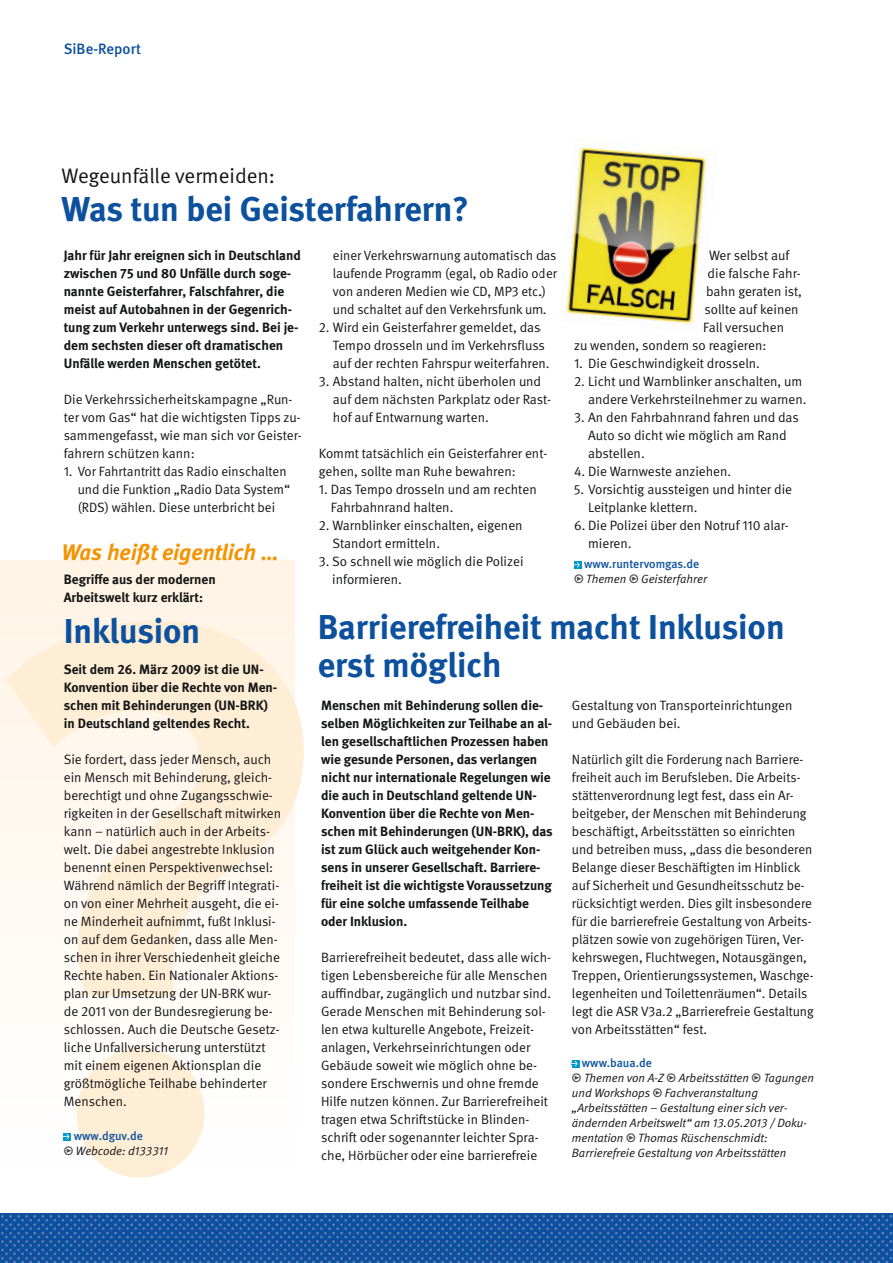
<style>
.page{position:relative;width:893px;height:1263px;background:#fff}
.page>*{position:absolute;margin:0;border:0;box-sizing:border-box;transform-origin:0 0}
.t1{font:700 34.5px/37.5px "DGUV Meta";color:#0d519e}
.t2{font:italic 700 22.5px "DGUV Meta";color:#f59403}
.t3{font:21px "DGUV Meta";color:#151616}
.t4{font:500 15px "DGUV Meta";color:#0d519e}
.t5{font:13.5px/18px "DGUV Meta";color:#151616}
.t6{font:700 13.5px/18px "DGUV Meta";color:#151616}
.t7{font:italic 12px/15px "DGUV Meta";color:#151616}
.t8{font:500 12px "DGUV Meta";color:#0d519e}
.s1{font-weight:500;font-style:normal;color:#4e4e4d}
</style>
<div class="page">
<img style="left:0;top:1214px;width:893px;height:49px">
<div style="left:0;top:560px;width:294px;height:603px;background:#fff4e5"></div>
<svg style="left:6px;top:621px;width:298px;height:556px"></svg>
<svg style="left:64px;top:1133px;width:7px;height:7px"></svg>
<svg style="left:572px;top:1060px;width:7px;height:7px"></svg>
<svg style="left:574px;top:561px;width:7px;height:7px"></svg>
<img style="left:566px;top:147px;width:141px;height:177px">
<p class="t4" style="left:64px;top:40px;width:79px">SiBe-Report</p>
<h3 class="t3" style="left:62px;top:164px;width:215px">Wegeunfälle vermeiden:</h3>
<h1 class="t1" style="left:62px;top:191px;width:409px">Was tun bei Geisterfahrern?</h1>
<p class="t6" style="left:64px;top:246px;width:239px">Jahr für Jahr ereignen sich in Deutschland zwischen 75 und 80 Unfälle durch soge&shy;nannte Geisterfahrer, Falschfahrer, die meist auf Autobahnen in der Gegenrich&shy;tung zum Verkehr unterwegs sind. Bei je&shy;dem sechsten dieser oft dramatischen Unfälle werden Menschen getötet.</p>
<p class="t5" style="left:64px;top:390px;width:239px">Die Verkehrssicherheitskampagne „Run&shy;ter vom Gas“ hat die wichtigsten Tipps zu&shy;sammengefasst, wie man sich vor Geister&shy;fahrern schützen kann:</p>
<p class="t5" style="left:78px;top:462px;width:214px;text-indent:-14px">1. Vor Fahrtantritt das Radio einschalten und die Funktion „Radio Data System“ (RDS) wählen. Diese unterbricht bei</p>
<p class="t5" style="left:709px;top:246px;width:82px">Wer selbst auf</p>
<p class="t5" style="left:708px;top:264px;width:95px">die falsche Fahr-</p>
<p class="t5" style="left:706px;top:282px;width:97px">bahn geraten ist,</p>
<p class="t5" style="left:705px;top:300px;width:96px">sollte auf keinen</p>
<p class="t5" style="left:703px;top:318px;width:82px">Fall versuchen</p>
<p class="t5" style="left:574px;top:336px;width:194px">zu wenden, sondern so reagieren:</p>
<p class="t5" style="left:574px;top:354px;width:187px">1. Die Geschwindigkeit drosseln.</p>
<p class="t5" style="left:588px;top:372px;width:220px;text-indent:-14px">2. Licht und Warnblinker anschalten, um andere Verkehrsteilnehmer zu warnen.</p>
<p class="t5" style="left:588px;top:408px;width:212px;text-indent:-14px">3. An den Fahrbahnrand fahren und das<br>Auto so dicht wie möglich am Rand abstellen.</p>
<p class="t5" style="left:574px;top:462px;width:159px">4. Die Warnweste anziehen.</p>
<p class="t5" style="left:588px;top:480px;width:205px;text-indent:-14px">5. Vorsichtig aussteigen und hinter die<br>Leitplanke klettern.</p>
<p class="t5" style="left:588px;top:516px;width:202px;text-indent:-14px">6. Die Polizei über den Notruf 110 alar&shy;mieren.</p>
<p class="t8" style="left:584px;top:557px;width:117px">www.runtervomgas.de</p>
<p class="t7" style="left:574px;top:572px;width:135px"><span class="s1">•</span> Themen <span class="s1">•</span> Geisterfahrer</p>
<p class="t5" style="left:333px;top:246px;width:226px">einer Verkehrswarnung automatisch das laufende Programm (egal, ob Radio oder von anderen Medien wie CD, MP3 etc.) und schaltet auf den Verkehrsfunk um.</p>
<p class="t5" style="left:333px;top:318px;width:218px;text-indent:-14px">2. Wird ein Geisterfahrer gemeldet, das<br>Tempo drosseln und im Verkehrsfluss auf der rechten Fahrspur weiterfahren.</p>
<p class="t5" style="left:333px;top:372px;width:220px;text-indent:-14px">3. Abstand halten, nicht überholen und auf dem nächsten Parkplatz oder Rast&shy;hof auf Entwarnung warten.</p>
<p class="t5" style="left:319px;top:444px;width:230px">Kommt tatsächlich ein Geisterfahrer ent&shy;gehen, sollte man Ruhe bewahren:</p>
<p class="t5" style="left:331px;top:480px;width:207px;text-indent:-12px">1. Das Tempo drosseln und am rechten<br>Fahrbahnrand halten.</p>
<p class="t5" style="left:332px;top:516px;width:192px;text-indent:-14px">2. Warnblinker einschalten, eigenen<br>Standort ermitteln.</p>
<p class="t5" style="left:332px;top:552px;width:193px;text-indent:-13px">3. So schnell wie möglich die Polizei informieren.</p>
<h2 class="t2" style="left:62px;top:539px;width:219px">Was heißt eigentlich …</h2>
<p class="t6" style="left:64px;top:570px;width:153px">Begriffe aus der modernen<br>Arbeitswelt kurz erklärt:</p>
<h1 class="t1" style="left:64px;top:614px;width:138px">Inklusion</h1>
<p class="t6" style="left:64px;top:660px;width:215px">Seit dem 26. März 2009 ist die UN-Konvention über die Rechte von Men&shy;schen mit Behinderungen (UN-BRK) in Deutschland geltendes Recht.</p>
<p class="t5" style="left:64px;top:750px;width:219px">Sie fordert, dass jeder Mensch, auch ein Mensch mit Behinderung, gleich&shy;berechtigt und ohne Zugangsschwie&shy;rigkeiten in der Gesellschaft mitwirken kann – natürlich auch in der Arbeits&shy;welt. Die dabei angestrebte Inklusion benennt einen Perspektivenwechsel:<br>Während nämlich der Begriff Integrati&shy;on von einer Mehrheit ausgeht, die ei&shy;ne Minderheit aufnimmt, fußt Inklusi&shy;on auf dem Gedanken, dass alle Men&shy;schen in ihrer Verschiedenheit gleiche Rechte haben. Ein Nationaler Aktions&shy;plan zur Umsetzung der UN-BRK wur&shy;de 2011 von der Bundesregierung be&shy;schlossen. Auch die Deutsche Gesetz&shy;liche Unfallversicherung unterstützt mit einem eigenen Aktionsplan die größtmögliche Teilhabe behinderter Menschen.</p>
<p class="t8" style="left:74px;top:1129px;width:71px">www.dguv.de</p>
<p class="t7" style="left:64px;top:1144px;width:106px"><span class="s1">•</span> Webcode: d133311</p>
<h1 class="t1" style="left:318px;top:610px;width:468px">Barrierefreiheit macht Inklusion erst möglich</h1>
<p class="t6" style="left:321px;top:696px;width:233px">Menschen mit Behinderung sollen die&shy;selben Möglichkeiten zur Teilhabe an al&shy;len gesellschaftlichen Prozessen haben wie gesunde Personen, das verlangen nicht nur internationale Regelungen wie die auch in Deutschland geltende UN-Konvention über die Rechte von Men&shy;schen mit Behinderungen (UN-BRK), das ist zum Glück auch weitgehender Kon&shy;sens in unserer Gesellschaft. Barriere&shy;freiheit ist die wichtigste Voraussetzung für eine solche umfassende Teilhabe oder Inklusion.</p>
<p class="t5" style="left:321px;top:948px;width:232px">Barrierefreiheit bedeutet, dass alle wich&shy;tigen Lebensbereiche für alle Menschen auffindbar, zugänglich und nutzbar sind.<br>Gerade Menschen mit Behinderung sol&shy;len etwa kulturelle Angebote, Freizeit&shy;anlagen, Verkehrseinrichtungen oder Gebäude soweit wie möglich ohne be&shy;sondere Erschwernis und ohne fremde Hilfe nutzen können. Zur Barrierefreiheit tragen etwa Schriftstücke in Blinden&shy;schrift oder sogenannter leichter Spra&shy;che, Hörbücher oder eine barrierefreie</p>
<p class="t5" style="left:572px;top:696px;width:222px">Gestaltung von Transporteinrichtungen und Gebäuden bei.</p>
<p class="t5" style="left:572px;top:750px;width:243px">Natürlich gilt die Forderung nach Barriere&shy;freiheit auch im Berufsleben. Die Arbeits&shy;stättenverordnung legt fest, dass ein Ar&shy;beitgeber, der Menschen mit Behinderung beschäftigt, Arbeitsstätten so einrichten und betreiben muss, „dass die besonderen Belange dieser Beschäftigten im Hinblick auf Sicherheit und Gesundheitsschutz be&shy;rücksichtigt werden. Dies gilt insbesondere für die barrierefreie Gestaltung von Arbeits&shy;plätzen sowie von zugehörigen Türen, Ver&shy;kehrswegen, Fluchtwegen, Notausgängen, Treppen, Orientierungssystemen, Waschge&shy;legenheiten und Toilettenräumen“. Details legt die ASR V3a.2 „Barrierefreie Gestaltung von Arbeitsstätten“ fest.</p>
<p class="t8" style="left:582px;top:1056px;width:71px">www.baua.de</p>
<p class="t7" style="left:572px;top:1071px;width:244px"><span class="s1">•</span> Themen von A-Z <span class="s1">•</span> Arbeitsstätten <span class="s1">•</span> Tagungen und Workshops <span class="s1">•</span> Fachveranstaltung „Arbeitsstätten – Gestaltung einer sich ver&shy;ändernden Arbeitswelt“ am 13.05.2013 / Doku&shy;mentation <span class="s1">•</span> Thomas Rüschenschmidt:<br>Barrierefreie Gestaltung von Arbeitsstätten</p>
</div>
